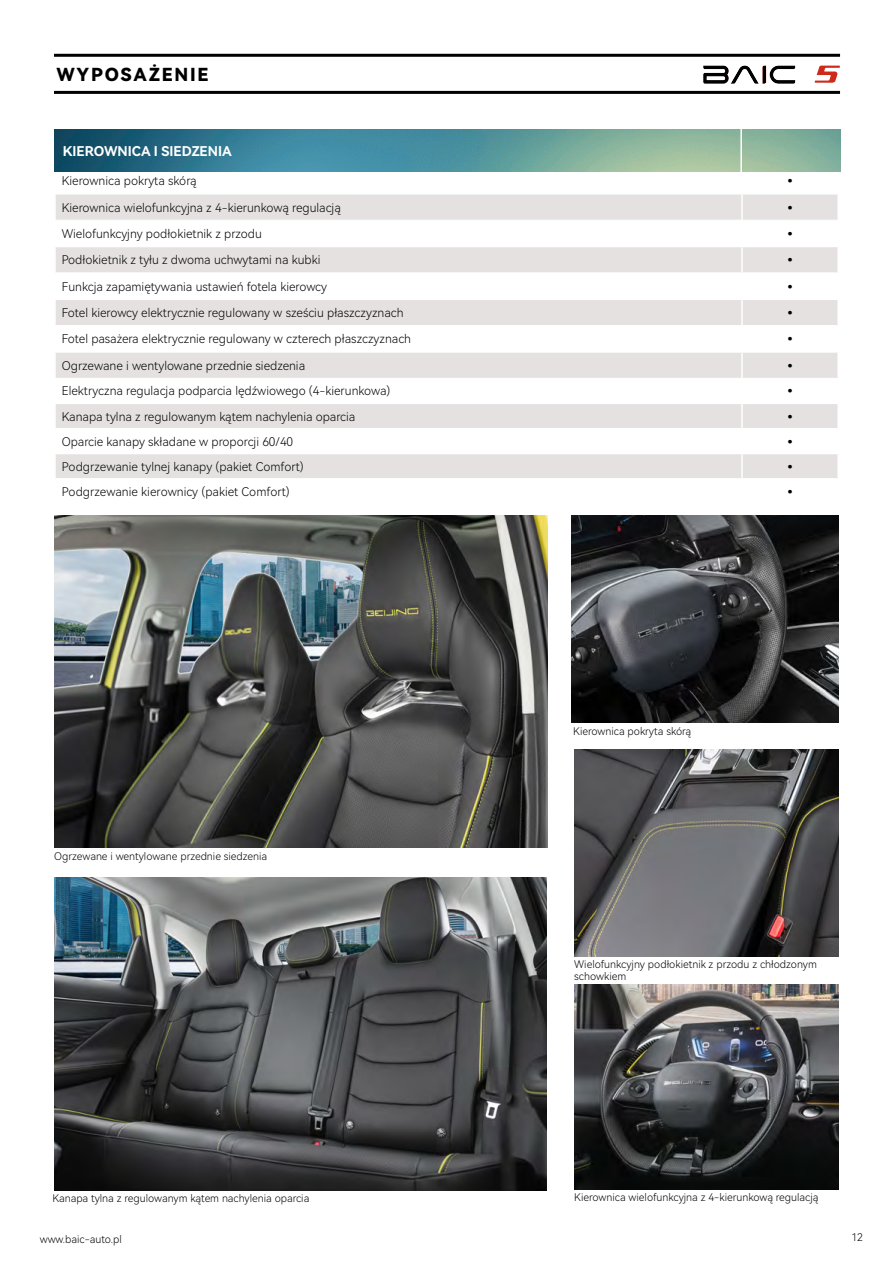
<style>
.page{position:relative;width:893px;height:1263px;background:#fff}
.page>*{position:absolute;margin:0;border:0;box-sizing:border-box;transform-origin:0 0}
.t1{font:18px "Harmony OS Sans SC Black";letter-spacing:.1em;color:#000}
.t2{font:13.5px "Harmony OS Sans SC Bold";color:#fff}
.t3{font:12px "Harmony OS Sans SC Light";color:#000}
.t4{font:12px "Harmony OS Sans SC Bold";color:#000}
.t5{font:10.5px/12px "Harmony OS Sans SC Light";color:#000}
</style>
<div class="page">
<svg style="left:56px;top:195px;width:781px;height:283px;fill:#e4e1e0"></svg>
<hr style="left:741px;top:195px;width:2px;height:25px;background:#fff">
<hr style="left:741px;top:220px;width:2px;height:26px;background:#fff">
<hr style="left:54px;top:246px;width:688px;height:1px;background:#fff">
<hr style="left:742px;top:246px;width:97px;height:1px;background:#fff">
<hr style="left:741px;top:247px;width:2px;height:26px;background:#fff">
<hr style="left:741px;top:273px;width:2px;height:25px;background:#fff">
<hr style="left:54px;top:298px;width:688px;height:2px;background:#fff">
<hr style="left:742px;top:298px;width:97px;height:2px;background:#fff">
<hr style="left:741px;top:300px;width:2px;height:25px;background:#fff">
<hr style="left:741px;top:326px;width:2px;height:25px;background:#fff">
<hr style="left:54px;top:351px;width:688px;height:2px;background:#fff">
<hr style="left:742px;top:351px;width:97px;height:2px;background:#fff">
<hr style="left:741px;top:353px;width:2px;height:25px;background:#fff">
<hr style="left:741px;top:378px;width:2px;height:25px;background:#fff">
<hr style="left:54px;top:403px;width:688px;height:1px;background:#fff">
<hr style="left:742px;top:403px;width:97px;height:1px;background:#fff">
<hr style="left:741px;top:404px;width:2px;height:24px;background:#fff">
<hr style="left:741px;top:429px;width:2px;height:24px;background:#fff">
<hr style="left:54px;top:453px;width:688px;height:1px;background:#fff">
<hr style="left:742px;top:453px;width:97px;height:1px;background:#fff">
<hr style="left:741px;top:454px;width:2px;height:24px;background:#fff">
<hr style="left:56px;top:220px;width:686px;height:1px;background:#fff">
<hr style="left:742px;top:220px;width:95px;height:1px;background:#fff">
<hr style="left:56px;top:273px;width:686px;height:1px;background:#fff">
<hr style="left:742px;top:273px;width:95px;height:1px;background:#fff">
<hr style="left:56px;top:325px;width:686px;height:1px;background:#fff">
<hr style="left:742px;top:325px;width:95px;height:1px;background:#fff">
<hr style="left:56px;top:378px;width:686px;height:1px;background:#fff">
<hr style="left:742px;top:378px;width:95px;height:1px;background:#fff">
<hr style="left:56px;top:428px;width:686px;height:1px;background:#fff">
<hr style="left:742px;top:428px;width:95px;height:1px;background:#fff">
<hr style="left:54px;top:54px;width:786px;height:3px;background:#000">
<hr style="left:54px;top:91px;width:786px;height:3px;background:#000">
<img style="left:54px;top:516px;width:493px;height:331px">
<img style="left:54px;top:877px;width:493px;height:313px">
<img style="left:572px;top:516px;width:267px;height:207px">
<img style="left:574px;top:749px;width:265px;height:207px">
<img style="left:574px;top:984px;width:265px;height:205px">
<img style="left:54px;top:130px;width:786px;height:41px">
<hr style="left:740px;top:125px;width:2px;height:51px;background:#fff">
<svg style="left:815px;top:66px;width:25px;height:17px"></svg>
<img style="left:703px;top:65px;width:93px;height:19px">
<h1 class="t1" style="left:56px;top:62px;width:154px">WYPOSAŻENIE</h1>
<p class="t2" style="left:63px;top:142px;width:171px">KIEROWNICA I SIEDZENIA</p>
<p class="t3" style="left:62px;top:172px;width:136px">Kierownica pokryta skórą</p>
<p class="t4" style="left:784px;top:172px;width:13px">•</p>
<p class="t3" style="left:62px;top:199px;width:281px">Kierownica wielofunkcyjna z 4-kierunkową regulacją</p>
<p class="t4" style="left:784px;top:199px;width:13px">•</p>
<p class="t3" style="left:62px;top:225px;width:202px">Wielofunkcyjny podłokietnik z przodu</p>
<p class="t4" style="left:784px;top:225px;width:13px">•</p>
<p class="t3" style="left:62px;top:252px;width:260px">Podłokietnik z tyłu z dwoma uchwytami na kubki</p>
<p class="t4" style="left:784px;top:252px;width:13px">•</p>
<p class="t3" style="left:62px;top:278px;width:267px">Funkcja zapamiętywania ustawień fotela kierowcy</p>
<p class="t4" style="left:784px;top:278px;width:13px">•</p>
<p class="t3" style="left:62px;top:304px;width:343px">Fotel kierowcy elektrycznie regulowany w sześciu płaszczyznach</p>
<p class="t4" style="left:784px;top:304px;width:13px">•</p>
<p class="t3" style="left:62px;top:331px;width:351px">Fotel pasażera elektrycznie regulowany w czterech płaszczyznach</p>
<p class="t4" style="left:784px;top:331px;width:13px">•</p>
<p class="t3" style="left:62px;top:357px;width:245px">Ogrzewane i wentylowane przednie siedzenia</p>
<p class="t4" style="left:784px;top:357px;width:13px">•</p>
<p class="t3" style="left:62px;top:383px;width:330px">Elektryczna regulacja podparcia lędźwiowego (4-kierunkowa)</p>
<p class="t4" style="left:784px;top:383px;width:13px">•</p>
<p class="t3" style="left:62px;top:408px;width:295px">Kanapa tylna z regulowanym kątem nachylenia oparcia</p>
<p class="t4" style="left:784px;top:408px;width:13px">•</p>
<p class="t3" style="left:62px;top:433px;width:233px">Oparcie kanapy składane w proporcji 60/40</p>
<p class="t4" style="left:784px;top:433px;width:13px">•</p>
<p class="t3" style="left:62px;top:458px;width:243px">Podgrzewanie tylnej kanapy (pakiet Comfort)</p>
<p class="t4" style="left:784px;top:458px;width:13px">•</p>
<p class="t3" style="left:62px;top:483px;width:229px">Podgrzewanie kierownicy (pakiet Comfort)</p>
<p class="t4" style="left:784px;top:483px;width:13px">•</p>
<p class="t5" style="left:54px;top:850px;width:214px">Ogrzewane i wentylowane przednie siedzenia</p>
<p class="t5" style="left:573px;top:725px;width:119px">Kierownica pokryta skórą</p>
<p class="t5" style="left:574px;top:958px;width:244px">Wielofunkcyjny podłokietnik z przodu z chłodzonym schowkiem</p>
<p class="t5" style="left:52px;top:1192px;width:258px">Kanapa tylna z regulowanym kątem nachylenia oparcia</p>
<p class="t5" style="left:574px;top:1191px;width:246px">Kierownica wielofunkcyjna z 4-kierunkową regulacją</p>
<p class="t5" style="left:40px;top:1233px;width:84px">www.baic-auto.pl</p>
<p class="t5" style="left:851px;top:1231px;width:13px">12</p>
</div>
